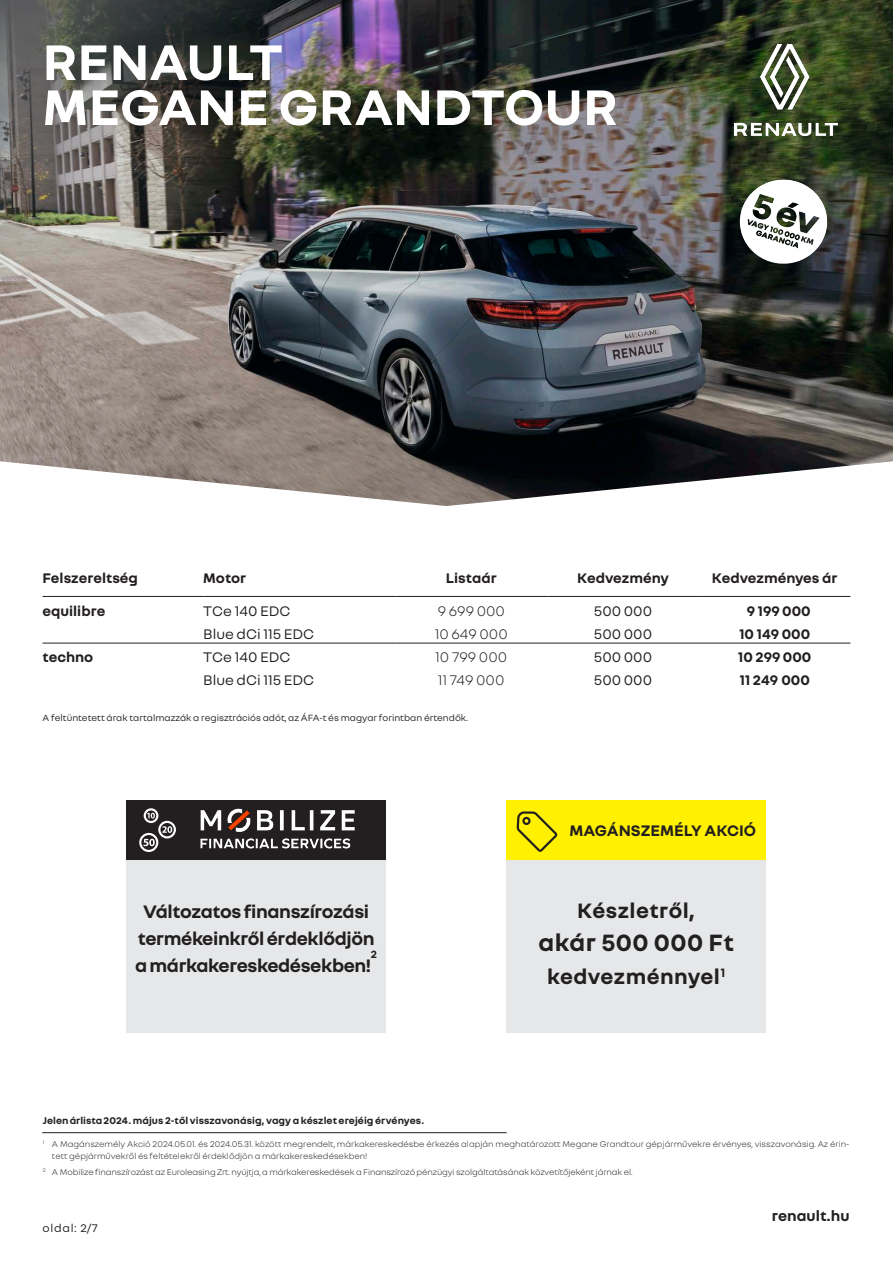
<style>
.page{position:relative;width:893px;height:1263px;background:#fff}
.page>*{position:absolute;margin:0;border:0;box-sizing:border-box;transform-origin:0 0}
.Zarážka{font:700 54px/45px "Nouvel R";letter-spacing:.005em;color:#fff}
.t1{font:700 25.5px "Nouvel R";letter-spacing:.02em;color:#231f20}
.t2{font:700 22.5px "Nouvel R";letter-spacing:.02em;color:#231f20}
.t3{font:700 19.5px/27px "Nouvel R";letter-spacing:-.02em;color:#231f20;text-align:center}
.t4{font:700 16.5px "Nouvel R";color:#231f20}
.povinne_ruceni{font:700 15.75px "Nouvel R";color:#231f20}
.t5{font:700 15px "Nouvel R";color:#231f20}
.t6{font:15px "Nouvel R";color:#231f20}
.t7{font:300 15px "Nouvel R";color:#231f20}
.t8{font:12px "Nouvel R";letter-spacing:.06em;color:#231f20}
.t9{font:700 11.4px "Nouvel R";color:#231f20}
.t10{font:700 10.5px "Nouvel R";letter-spacing:.005em;color:#231f20}
.t11{font:9.75px "Nouvel R";color:#231f20}
.t12{font:300 9px/12px "Nouvel R";color:#231f20}
</style>
<div class="page">
<hr style="left:43px;top:596px;width:160px;height:1px;background:#231f20">
<hr style="left:203px;top:596px;width:193px;height:1px;background:#231f20">
<hr style="left:396px;top:596px;width:151px;height:1px;background:#231f20">
<hr style="left:547px;top:596px;width:152px;height:1px;background:#231f20">
<hr style="left:699px;top:596px;width:151px;height:1px;background:#231f20">
<hr style="left:203px;top:643px;width:193px;height:1px;background:#231f20">
<hr style="left:396px;top:643px;width:151px;height:1px;background:#231f20">
<hr style="left:547px;top:643px;width:152px;height:1px;background:#231f20">
<hr style="left:699px;top:643px;width:151px;height:1px;background:#231f20">
<hr style="left:43px;top:643px;width:160px;height:1px;background:#231f20">
<img style="left:0;top:0;width:893px;height:506px">
<img style="left:0;top:0;width:426px;height:315px">
<hr style="left:42px;top:1132px;width:465px;height:1px;background:#231f20">
<img style="left:734px;top:45px;width:104px;height:91px">
<div style="left:507px;top:848px;width:259px;height:185px;background:#e6e7e9"></div>
<div style="left:507px;top:800px;width:259px;height:59px;background:#fff101"></div>
<svg style="left:517px;top:811px;width:41px;height:41px"></svg>
<div style="left:126px;top:857px;width:260px;height:176px;background:#e6e7e9"></div>
<div style="left:126px;top:800px;width:260px;height:59px;background:#231f20"></div>
<svg style="left:139px;top:808px;width:37px;height:44px"></svg>
<img style="left:182px;top:808px;width:191px;height:52px">
<img style="left:731px;top:169px;width:107px;height:105px">
<p class="Zarážka" style="left:43px;top:36px;width:577px">RENAULT<br>MEGANE GRANDTOUR</p>
<p class="t5" style="left:43px;top:568px;width:97px">Felszereltség</p>
<p class="t5" style="left:203px;top:568px;width:45px">Motor</p>
<p class="t5" style="left:446px;top:568px;width:52px">Listaár</p>
<p class="t5" style="left:577px;top:568px;width:93px">Kedvezmény</p>
<p class="t5" style="left:712px;top:568px;width:127px">Kedvezményes ár</p>
<p class="t5" style="left:43px;top:601px;width:64px">equilibre</p>
<p class="t6" style="left:203px;top:601px;width:89px">TCe 140 EDC</p>
<p class="t7" style="left:438px;top:601px;width:69px">9 699 000</p>
<p class="t6" style="left:594px;top:601px;width:60px">500 000</p>
<p class="t5" style="left:747px;top:601px;width:65px">9 199 000</p>
<p class="t6" style="left:203px;top:624px;width:112px">Blue dCi 115 EDC</p>
<p class="t7" style="left:435px;top:624px;width:74px">10 649 000</p>
<p class="t6" style="left:594px;top:624px;width:60px">500 000</p>
<p class="t5" style="left:739px;top:624px;width:73px">10 149 000</p>
<p class="t5" style="left:43px;top:647px;width:52px">techno</p>
<p class="t6" style="left:203px;top:648px;width:89px">TCe 140 EDC</p>
<p class="t7" style="left:436px;top:648px;width:73px">10 799 000</p>
<p class="t6" style="left:594px;top:648px;width:60px">500 000</p>
<p class="t5" style="left:738px;top:647px;width:75px">10 299 000</p>
<p class="t6" style="left:203px;top:671px;width:112px">Blue dCi 115 EDC</p>
<p class="t7" style="left:438px;top:671px;width:68px">11 749 000</p>
<p class="t6" style="left:594px;top:671px;width:60px">500 000</p>
<p class="t5" style="left:739px;top:671px;width:72px">11 249 000</p>
<p class="t11" style="left:43px;top:711px;width:427px">A feltüntetett árak tartalmazzák a regisztrációs adót, az ÁFA-t és magyar forintban értendők.</p>
<p class="t3" style="left:135px;top:897px;width:241px">Változatos finanszírozási termékeinkről érdeklődjön a márkakereskedésekben!</p>
<p class="t9" style="left:371px;top:947px;width:8px">2</p>
<p class="t10" style="left:43px;top:1114px;width:383px">Jelen árlista 2024. május 2-től visszavonásig, vagy a készlet erejéig érvényes.</p>
<p class="t4" style="left:569px;top:820px;width:188px">MAGÁNSZEMÉLY AKCIÓ</p>
<p class="t2" style="left:577px;top:896px;width:120px">Készletről,</p>
<p class="t1" style="left:538px;top:926px;width:197px">akár 500 000 Ft</p>
<p class="t2" style="left:547px;top:962px;width:179px">kedvezménnyel<sup>1</sup></p>
<p class="t12" style="left:52px;top:1137px;width:799px;text-indent:-9px"><sup>1</sup> A Magánszemély Akció 2024.05.01. és 2024.05.31. között megrendelt, márkakereskedésbe érkezés alapján meghatározott Megane Grandtour gépjárművekre érvényes, visszavonásig. Az érin&shy;tett gépjárművekről és feltételekről érdeklődjön a márkakereskedésekben!</p>
<p class="t12" style="left:43px;top:1165px;width:591px"><sup>2</sup> A Mobilize finanszírozást az Euroleasing Zrt. nyújtja, a márkakereskedések a Finanszírozó pénzügyi szolgáltatásának közvetítőjeként járnak el.</p>
<h3 class="t8" style="left:43px;top:1220px;width:57px">oldal: 2/7</h3>
<p class="povinne_ruceni" style="left:772px;top:1205px;width:79px">renault.hu</p>
</div>
